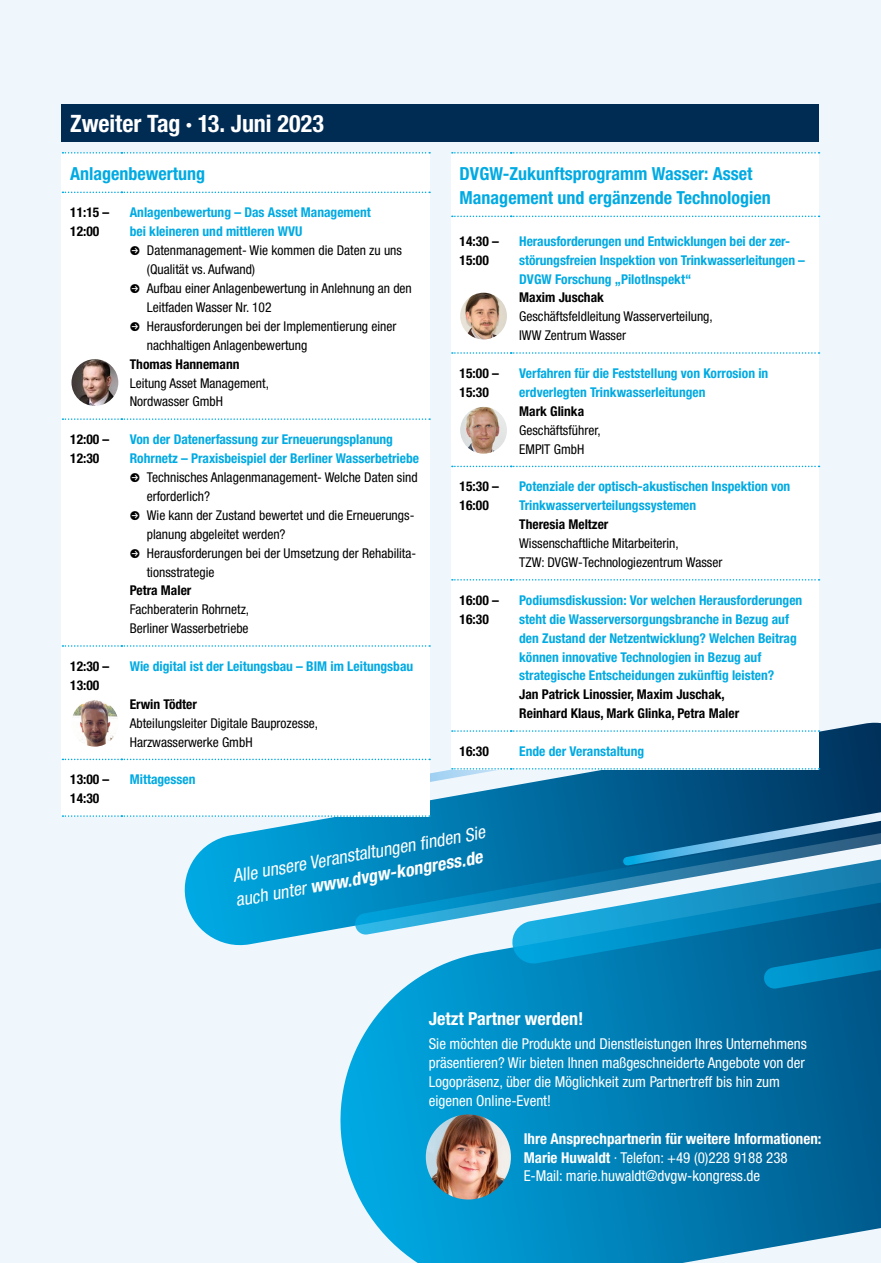
<style>
.page{position:relative;width:881px;height:1263px;background:#fff}
.page>*{position:absolute;margin:0;border:0;box-sizing:border-box;transform-origin:0 0}
.t1{font:700 condensed 24px "Helvetica Neue LT Pro";letter-spacing:-.005em;color:#fff}
.t2{font:700 condensed 18px/24px "Helvetica Neue LT Pro";color:#00aae3}
.t3{font:italic condensed 18px/24px "Helvetica Neue LT Pro";color:#fff}
.t4{font:700 condensed 18px "Helvetica Neue LT Pro";color:#fff}
.t5{font:condensed 15px/18.9px "Helvetica Neue LT Pro";color:#fff}
.t6{font:700 condensed 13.5px/18.9px "Helvetica Neue LT Pro";color:#00aae3}
.t7{font:condensed 13.5px/18.9px "Helvetica Neue LT Pro";color:#000}
.t8{font:700 condensed 13.5px/18.9px "Helvetica Neue LT Pro";color:#000}
.s1{font-weight:700}
</style>
<div class="page">
<div style="left:0;top:0;width:880px;height:1263px;background:#eff7fd"></div>
<svg style="left:184px;top:723px;width:696px;height:223px;background:#25a5d6"></svg>
<svg style="left:354px;top:866px;width:156px;height:16px;background:#0080b7"></svg>
<svg style="left:326px;top:882px;width:554px;height:381px;background:#1f90c0"></svg>
<svg style="left:510px;top:866px;width:370px;height:99px"></svg>
<svg style="left:762px;top:874px;width:118px;height:115px;background:#0571a4"></svg>
<div style="left:62px;top:152px;width:367px;height:665px;background:#fff"></div>
<svg style="left:62px;top:152px;width:368px;height:2px"></svg>
<svg style="left:62px;top:192px;width:368px;height:1px"></svg>
<svg style="left:62px;top:418px;width:368px;height:2px"></svg>
<svg style="left:62px;top:645px;width:368px;height:2px"></svg>
<div style="left:62px;top:104px;width:757px;height:38px;background:#002b53"></div>
<img style="left:425px;top:1114px;width:85px;height:85px;border-radius:43px">
<img style="left:71px;top:359px;width:47px;height:47px;border-radius:23px">
<img style="left:71px;top:700px;width:47px;height:47px;border-radius:23px">
<div style="left:451px;top:152px;width:367px;height:618px;background:#fff"></div>
<svg style="left:451px;top:152px;width:368px;height:2px"></svg>
<svg style="left:62px;top:740px;width:818px;height:126px"></svg>
<svg style="left:451px;top:216px;width:368px;height:1px"></svg>
<svg style="left:451px;top:352px;width:368px;height:2px"></svg>
<svg style="left:451px;top:466px;width:368px;height:1px"></svg>
<svg style="left:451px;top:579px;width:368px;height:2px"></svg>
<svg style="left:451px;top:730px;width:368px;height:2px"></svg>
<img style="left:460px;top:293px;width:47px;height:46px;border-radius:23px">
<img style="left:460px;top:407px;width:47px;height:47px;border-radius:23px">
<h1 class="t1" style="left:70px;top:109px;width:255px">Zweiter Tag · 13. Juni 2023</h1>
<h2 class="t2" style="left:70px;top:161px;width:136px">Anlagenbewertung</h2>
<p class="t8" style="left:70px;top:203px;width:41px">11:15 –<br>12:00</p>
<p class="t6" style="left:130px;top:203px;width:242px">Anlagenbewertung – Das Asset Management bei kleineren und mittleren WVU</p>
<p class="t7" style="left:147px;top:241px;width:257px;text-indent:-17px">● Datenmanagement- Wie kommen die Daten zu uns (Qualität vs. Aufwand)</p>
<p class="t7" style="left:147px;top:279px;width:266px;text-indent:-17px">● Aufbau einer Anlagenbewertung in Anlehnung an den<br>Leitfaden Wasser Nr. 102</p>
<p class="t7" style="left:147px;top:316px;width:251px;text-indent:-17px">● Herausforderungen bei der Implementierung einer nachhaltigen Anlagenbewertung</p>
<p class="t8" style="left:130px;top:354px;width:111px">Thomas Hannemann</p>
<p class="t7" style="left:130px;top:373px;width:141px">Leitung Asset Management,<br>Nordwasser GmbH</p>
<p class="t8" style="left:70px;top:430px;width:41px">12:00 –<br>12:30</p>
<p class="t6" style="left:130px;top:430px;width:291px">Von der Datenerfassung zur Erneuerungsplanung<br>Rohrnetz – Praxisbeispiel der Berliner Wasserbetriebe</p>
<p class="t7" style="left:147px;top:468px;width:272px;text-indent:-17px">● Technisches Anlagenmanagement- Welche Daten sind erforderlich?</p>
<p class="t7" style="left:147px;top:505px;width:269px;text-indent:-17px">● Wie kann der Zustand bewertet und die Erneuerungs&shy;planung abgeleitet werden?</p>
<p class="t7" style="left:147px;top:543px;width:271px;text-indent:-17px">● Herausforderungen bei der Umsetzung der Rehabilita&shy;tionsstrategie</p>
<p class="t8" style="left:130px;top:581px;width:63px">Petra Maler</p>
<p class="t7" style="left:130px;top:600px;width:121px">Fachberaterin Rohrnetz,<br>Berliner Wasserbetriebe</p>
<p class="t8" style="left:70px;top:657px;width:41px">12:30 –<br>13:00</p>
<p class="t6" style="left:130px;top:657px;width:285px">Wie digital ist der Leitungsbau – BIM im Leitungsbau</p>
<p class="t8" style="left:130px;top:695px;width:69px">Erwin Tödter</p>
<p class="t7" style="left:130px;top:713px;width:190px">Abteilungsleiter Digitale Bauprozesse,<br>Harzwasserwerke GmbH</p>
<p class="t8" style="left:70px;top:770px;width:41px">13:00 –<br>14:30</p>
<p class="t6" style="left:130px;top:770px;width:67px">Mittagessen</p>
<h2 class="t2" style="left:459px;top:161px;width:312px">DVGW-Zukunftsprogramm Wasser: Asset<br>Management und ergänzende Technologien</h2>
<p class="t8" style="left:459px;top:232px;width:41px">14:30 –<br>15:00</p>
<p class="t6" style="left:519px;top:232px;width:287px">Herausforderungen und Entwicklungen bei der zer&shy;störungsfreien Inspektion von Trinkwasserleitungen –<br>DVGW Forschung „PilotInspekt“</p>
<p class="t8" style="left:519px;top:288px;width:86px">Maxim Juschak</p>
<p class="t7" style="left:519px;top:307px;width:195px">Geschäftsfeldleitung Wasserverteilung,<br>IWW Zentrum Wasser</p>
<p class="t8" style="left:459px;top:364px;width:41px">15:00 –<br>15:30</p>
<p class="t6" style="left:519px;top:364px;width:250px">Verfahren für die Feststellung von Korrosion in erdverlegten Trinkwasserleitungen</p>
<p class="t8" style="left:519px;top:402px;width:66px">Mark Glinka</p>
<p class="t7" style="left:519px;top:420px;width:83px">Geschäftsführer,<br>EMPIT GmbH</p>
<p class="t8" style="left:459px;top:477px;width:41px">15:30 –<br>16:00</p>
<p class="t6" style="left:519px;top:477px;width:272px">Potenziale der optisch-akustischen Inspektion von<br>Trinkwasserverteilungssystemen</p>
<p class="t8" style="left:519px;top:515px;width:91px">Theresia Meltzer</p>
<p class="t7" style="left:519px;top:534px;width:204px">Wissenschaftliche Mitarbeiterin,<br>TZW: DVGW-Technologiezentrum Wasser</p>
<p class="t8" style="left:459px;top:591px;width:41px">16:00 –<br>16:30</p>
<p class="t6" style="left:519px;top:591px;width:284px">Podiumsdiskussion: Vor welchen Herausforderungen steht die Wasserversorgungsbranche in Bezug auf den Zustand der Netzentwicklung? Welchen Beitrag können innovative Technologien in Bezug auf strategische Entscheidungen zukünftig leisten?</p>
<p class="t8" style="left:519px;top:685px;width:221px">Jan Patrick Linossier, Maxim Juschak,<br>Reinhard Klaus, Mark Glinka, Petra Maler</p>
<p class="t8" style="left:459px;top:742px;width:31px">16:30</p>
<p class="t6" style="left:519px;top:742px;width:126px">Ende der Veranstaltung</p>
<h2 class="t3" style="left:229px;top:864px;width:259px;rotate:-10deg">Alle unsere Veranstaltungen fi nden Sie auch unter <span class="s1">www.dvgw-kongress.de</span></h2>
<h2 class="t4" style="left:428px;top:1008px;width:156px">Jetzt Partner werden!</h2>
<p class="t5" style="left:428px;top:1034px;width:379px">Sie möchten die Produkte und Dienstleistungen Ihres Unternehmens präsentieren? Wir bieten Ihnen maßgeschneiderte Angebote von der Logopräsenz, über die Möglichkeit zum Partnertreff bis hin zum eigenen Online-Event!</p>
<p class="t5" style="left:523px;top:1129px;width:299px"><span class="s1">Ihre Ansprechpartnerin für weitere Informationen:<br>Marie Huwaldt</span> · Telefon: +49 (0)228 9188 238<br>E-Mail: marie.huwaldt@dvgw-kongress.de</p>
</div>
